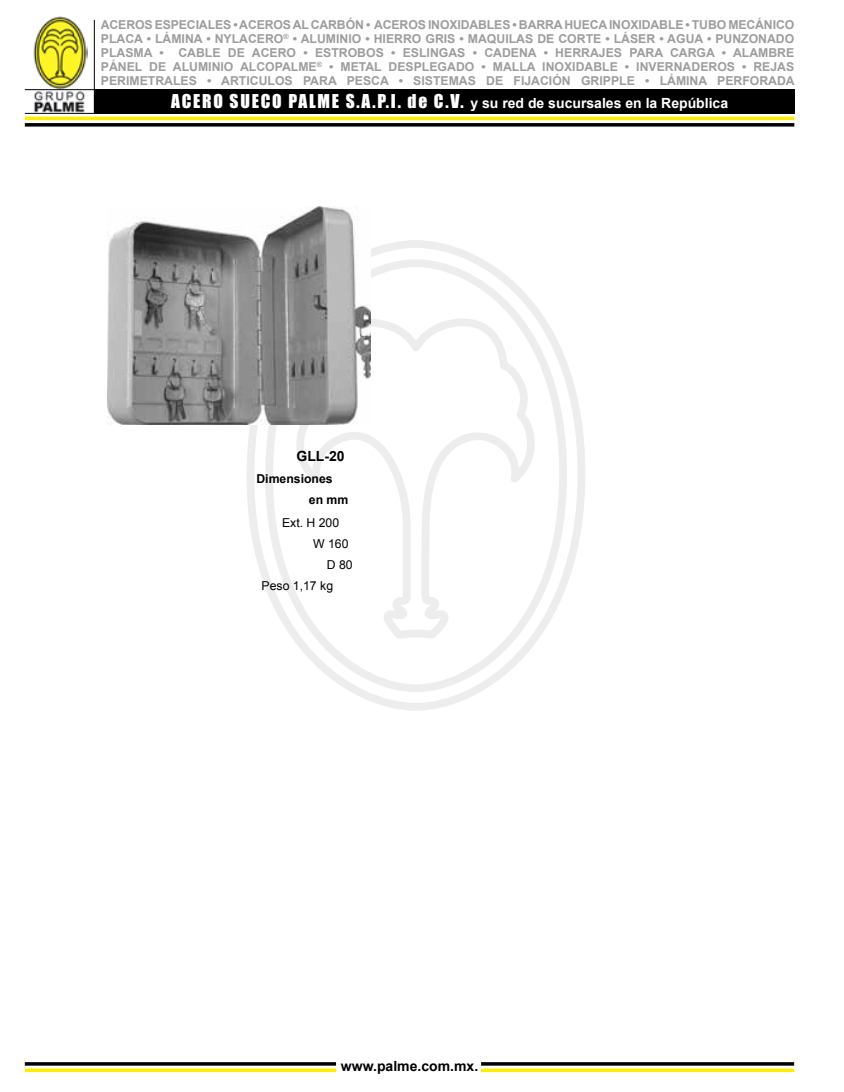
<style>
.page{position:relative;width:844px;height:1092px;background:#fff}
.page>*{position:absolute;margin:0;border:0;box-sizing:border-box;transform-origin:0 0}
.t1{font:700 14px "Arial";color:#fff}
.t2{font:700 14px "Arial";color:#000}
.t3{font:700 14px "Arial";color:#000}
.t4{font:700 12.25px/14px "Arial";color:#9d9d9c;text-align:justify}
.t5{font:12.25px "Arial";color:#000}
.t6{font:700 12.25px/21px "Arial";color:#000}
.s1{font-family:"Impact";font-weight:400;font-size:17.5px}
</style>
<div class="page">
<hr style="left:25px;top:123px;width:769px;height:3px;background:#000">
<div style="left:94px;top:89px;width:700px;height:24px;background:#000"></div>
<hr style="left:94px;top:20px;width:1px;height:93px;background:#000">
<hr style="left:25px;top:1062px;width:311px;height:3px;background:#000">
<hr style="left:25px;top:1068px;width:311px;height:3px;background:#ffed00">
<hr style="left:481px;top:1062px;width:312px;height:3px;background:#000">
<hr style="left:481px;top:1068px;width:313px;height:3px;background:#ffed00">
<img style="left:32px;top:16px;width:56px;height:97px">
<div style="left:265px;top:259px;width:302px;height:433px;border:8px solid #ededed;border-radius:50%"></div>
<svg style="left:292px;top:314px;width:246px;height:328px"></svg>
<hr style="left:25px;top:117px;width:769px;height:3px;background:#ffed00">
<hr style="left:25px;top:89px;width:769px;height:1px;background:#000">
<hr style="left:25px;top:113px;width:769px;height:1px;background:#000">
<img style="left:108px;top:206px;width:263px;height:218px">
<p class="t4" style="left:101px;top:18px;width:695px">ACEROS ESPECIALES • ACEROS AL CARBÓN • ACEROS INOXIDABLES • BARRA HUECA INOXIDABLE • TUBO MECÁNICO PLACA • LÁMINA • NYLACERO<sup>®</sup> • ALUMINIO • HIERRO GRIS • MAQUILAS DE CORTE • LÁSER • AGUA • PUNZONADO PLASMA • CABLE DE ACERO • ESTROBOS • ESLINGAS • CADENA • HERRAJES PARA CARGA • ALAMBRE PÁNEL DE ALUMINIO ALCOPALME<sup>®</sup> • METAL DESPLEGADO • MALLA INOXIDABLE • INVERNADEROS • REJAS PERIMETRALES • ARTICULOS PARA PESCA • SISTEMAS DE FIJACIÓN GRIPPLE • LÁMINA PERFORADA</p>
<p class="t1" style="left:171px;top:94px;width:558px"><span class="s1">ACERO SUECO PALME S.A.P.I. de C.V.</span> y su red de sucursales en la República</p>
<p class="t3" style="left:296px;top:447px;width:50px">GLL-20</p>
<p class="t6" style="left:309px;top:468px;width:41px;text-indent:-52px">Dimensiones en mm</p>
<p class="t5" style="left:282px;top:514px;width:59px">Ext. H 200</p>
<p class="t5" style="left:313px;top:535px;width:37px">W 160</p>
<p class="t5" style="left:327px;top:556px;width:27px">D 80</p>
<p class="t5" style="left:261px;top:577px;width:73px">Peso 1,17 kg</p>
<p class="t2" style="left:341px;top:1056px;width:139px">www.palme.com.mx.</p>
</div>
